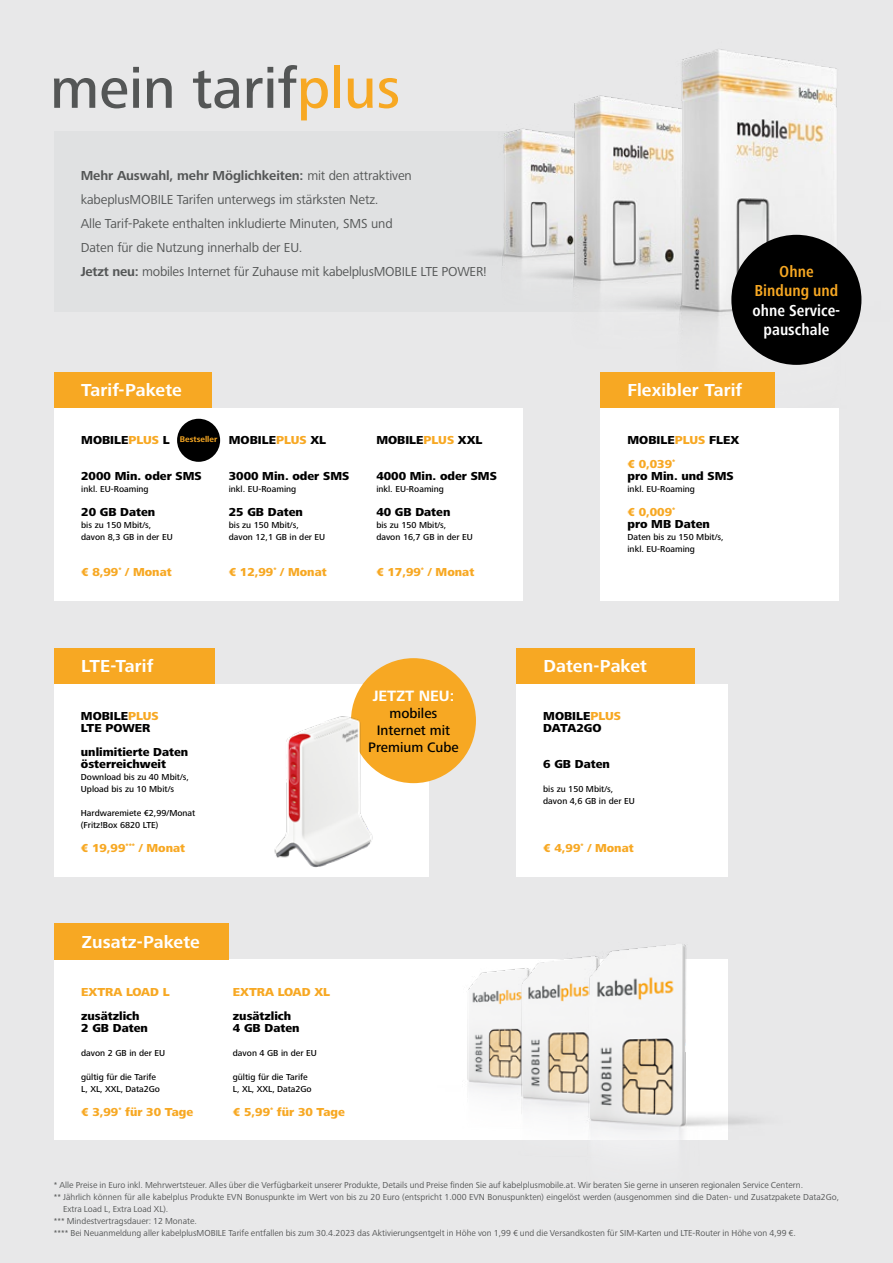
<style>
.page{position:relative;width:893px;height:1263px;background:#e8e8e9}
.page>*{position:absolute;margin:0;border:0;box-sizing:border-box;transform-origin:0 0}
.t1{font:500 58.5px "Frutiger Next LTW1 G";color:#545656}
.t2{font:700 18px "Frutiger Next LTW1 G";letter-spacing:.005em;color:#fff}
.t3{font:700 condensed 16.5px/19.5px "Frutiger Next LTW1 G";color:#fff;text-align:center}
.t4{font:700 condensed 16.5px/19.5px "Frutiger Next LTW1 G";color:#f7a823;text-align:center}
.t5{font:700 15.6px "Frutiger Next LTW1 G";color:#fff}
.t6{font:500 14.25px/16.8px "Frutiger Next LTW1 G";color:#000;text-align:center}
.t7{font:13.5px/24px "Frutiger Next LTW1 G";letter-spacing:-.01em;color:#545656}
.t8{font:800 12px/12px "Frutiger Next LTW1 G";color:#000}
.t9{font:800 12px "Frutiger Next LTW1 G";color:#f7a823}
.t10{font:9px "Frutiger Next LTW1 G";color:#545656}
.t11{font:500 9px/12px "Frutiger Next LTW1 G";color:#000}
.t12{font:700 8.55px "Frutiger Next Pro";color:#f7a823}
.s1{color:#f7a823}
.s2{font-weight:700}
</style>
<div class="page">
<div style="left:54px;top:132px;width:781px;height:180px;background:#e0e1e2"></div>
<img style="left:476px;top:128px;width:51px;height:138px">
<img style="left:527px;top:49px;width:335px;height:316px">
<div style="left:54px;top:372px;width:157px;height:36px;background:#f7a823"></div>
<div style="left:600px;top:372px;width:175px;height:36px;background:#f7a823"></div>
<div style="left:54px;top:408px;width:468px;height:192px;background:#fff"></div>
<div style="left:600px;top:408px;width:239px;height:192px;background:#fff"></div>
<div style="left:54px;top:960px;width:673px;height:180px;background:#fff"></div>
<div style="left:54px;top:924px;width:175px;height:36px;background:#f7a823"></div>
<div style="left:54px;top:648px;width:160px;height:36px;background:#f7a823"></div>
<div style="left:516px;top:648px;width:179px;height:36px;background:#f7a823"></div>
<div style="left:54px;top:684px;width:375px;height:192px;background:#fff"></div>
<div style="left:516px;top:684px;width:211px;height:192px;background:#fff"></div>
<div style="left:177px;top:419px;width:43px;height:43px;background:#000;border-radius:50%"></div>
<div style="left:731px;top:235px;width:130px;height:130px;background:#000;border-radius:50%"></div>
<img style="left:438px;top:959px;width:63px;height:134px">
<img style="left:501px;top:958px;width:67px;height:156px">
<img style="left:568px;top:944px;width:190px;height:196px">
<div style="left:351px;top:658px;width:125px;height:125px;background:#f7a823;border-radius:50%"></div>
<img style="left:250px;top:698px;width:147px;height:179px">
<h1 class="t1" style="left:50px;top:55px;width:352px">mein tarif<span class="s1">plus</span></h1>
<p class="t7" style="left:81px;top:164px;width:407px"><span class="s2">Mehr Auswahl, mehr Möglichkeiten:</span> mit den attraktiven kabeplusMOBILE Tarifen unterwegs im stärksten Netz.<br>Alle Tarif-Pakete enthalten inkludierte Minuten, SMS und<br>Daten für die Nutzung innerhalb der EU.<br><span class="s2">Jetzt neu:</span> mobiles Internet für Zuhause mit kabelplusMOBILE LTE POWER!</p>
<h3 class="t4" style="left:754px;top:261px;width:85px">Ohne<br>Bindung und</h3>
<h3 class="t3" style="left:752px;top:300px;width:89px">ohne Service&shy;pauschale</h3>
<h2 class="t2" style="left:81px;top:380px;width:102px">Tarif-Pakete</h2>
<h2 class="t2" style="left:627px;top:380px;width:116px">Flexibler Tarif</h2>
<h3 class="t8" style="left:81px;top:434px;width:90px">MOBILE<span class="s1">PLUS</span> L</h3>
<h3 class="t8" style="left:81px;top:470px;width:122px">2000 Min. oder SMS</h3>
<p class="t11" style="left:81px;top:483px;width:69px">inkl. EU-Roaming</p>
<h3 class="t8" style="left:81px;top:506px;width:76px">20 GB Daten</h3>
<p class="t11" style="left:81px;top:519px;width:93px">bis zu 150 Mbit/s, davon 8,3 GB in der EU</p>
<h3 class="t9" style="left:81px;top:565px;width:92px">€ 8,99<sup>*</sup> / Monat</h3>
<p class="t12" style="left:180px;top:435px;width:39px">Bestseller</p>
<h3 class="t8" style="left:627px;top:428px;width:113px;line-height:24px">MOBILE<span class="s1">PLUS</span> FLEX <span class="s1">€ 0,039</span><sup>*</sup></h3>
<h3 class="t8" style="left:627px;top:470px;width:108px">pro Min. und SMS</h3>
<p class="t11" style="left:627px;top:483px;width:69px">inkl. EU-Roaming</p>
<h3 class="t8" style="left:627px;top:506px;width:84px"><span class="s1">€ 0,009</span><sup>*<br></sup>pro MB Daten</h3>
<p class="t11" style="left:627px;top:531px;width:98px">Daten bis zu 150 Mbit/s, inkl. EU-Roaming</p>
<h3 class="t8" style="left:229px;top:434px;width:99px">MOBILE<span class="s1">PLUS</span> XL</h3>
<h3 class="t8" style="left:229px;top:470px;width:122px">3000 Min. oder SMS</h3>
<p class="t11" style="left:229px;top:483px;width:69px">inkl. EU-Roaming</p>
<h3 class="t8" style="left:229px;top:506px;width:76px">25 GB Daten</h3>
<p class="t11" style="left:229px;top:519px;width:98px">bis zu 150 Mbit/s, davon 12,1 GB in der EU</p>
<h3 class="t9" style="left:229px;top:565px;width:99px">€ 12,99<sup>*</sup> / Monat</h3>
<h3 class="t8" style="left:376px;top:434px;width:108px">MOBILE<span class="s1">PLUS</span> XXL</h3>
<h3 class="t8" style="left:376px;top:470px;width:122px">4000 Min. oder SMS</h3>
<p class="t11" style="left:376px;top:483px;width:69px">inkl. EU-Roaming</p>
<h3 class="t8" style="left:376px;top:506px;width:76px">40 GB Daten</h3>
<p class="t11" style="left:376px;top:519px;width:98px">bis zu 150 Mbit/s, davon 16,7 GB in der EU</p>
<h3 class="t9" style="left:376px;top:565px;width:99px">€ 17,99<sup>*</sup> / Monat</h3>
<h2 class="t2" style="left:81px;top:656px;width:73px">LTE-Tarif</h2>
<h2 class="t2" style="left:543px;top:656px;width:105px">Daten-Paket</h2>
<h3 class="t8" style="left:543px;top:710px;width:79px">MOBILE<span class="s1">PLUS<br></span>DATA2GO</h3>
<h3 class="t8" style="left:543px;top:758px;width:68px">6 GB Daten</h3>
<p class="t11" style="left:543px;top:783px;width:93px">bis zu 150 Mbit/s, davon 4,6 GB in der EU</p>
<h3 class="t9" style="left:543px;top:841px;width:92px">€ 4,99<sup>*</sup> / Monat</h3>
<h3 class="t5" style="left:373px;top:687px;width:83px">JETZT NEU:</h3>
<h3 class="t6" style="left:368px;top:705px;width:92px">mobiles<br>Internet mit<br>Premium Cube</h3>
<h3 class="t8" style="left:81px;top:710px;width:79px">MOBILE<span class="s1">PLUS<br></span>LTE POWER</h3>
<h3 class="t8" style="left:81px;top:746px;width:109px">unlimitierte Daten österreichweit</h3>
<p class="t11" style="left:81px;top:771px;width:110px">Download bis zu 40 Mbit/s,<br>Upload bis zu 10 Mbit/s</p>
<p class="t11" style="left:81px;top:807px;width:116px">Hardwaremiete €2,99/Monat (Fritz!Box 6820 LTE)</p>
<h3 class="t9" style="left:81px;top:841px;width:106px">€ 19,99<sup>***</sup> / Monat</h3>
<h2 class="t2" style="left:82px;top:932px;width:119px">Zusatz-Pakete</h2>
<h3 class="t9" style="left:81px;top:985px;width:90px">EXTRA LOAD L</h3>
<h3 class="t8" style="left:81px;top:1010px;width:68px">zusätzlich<br>2 GB Daten</h3>
<p class="t11" style="left:81px;top:1047px;width:85px">davon 2 GB in der EU</p>
<p class="t11" style="left:81px;top:1071px;width:80px">gültig für die Tarife<br>L, XL, XXL, Data2Go</p>
<h3 class="t9" style="left:81px;top:1105px;width:113px">€ 3,99<sup>*</sup> für 30 Tage</h3>
<h3 class="t9" style="left:233px;top:985px;width:99px">EXTRA LOAD XL</h3>
<h3 class="t8" style="left:233px;top:1010px;width:68px">zusätzlich<br>4 GB Daten</h3>
<p class="t11" style="left:233px;top:1047px;width:85px">davon 4 GB in der EU</p>
<p class="t11" style="left:233px;top:1071px;width:80px">gültig für die Tarife<br>L, XL, XXL, Data2Go</p>
<h3 class="t9" style="left:233px;top:1105px;width:113px">€ 5,99<sup>*</sup> für 30 Tage</h3>
<p class="t10" style="left:54px;top:1180px;width:751px">* Alle Preise in Euro inkl. Mehrwertsteuer. Alles über die Verfügbarkeit unserer Produkte, Details und Preise finden Sie auf kabelplusmobile.at. Wir beraten Sie gerne in unseren regionalen Service Centern.</p>
<p class="t10" style="left:54px;top:1192px;width:787px">** Jährlich können für alle kabelplus Produkte EVN Bonuspunkte im Wert von bis zu 20 Euro (entspricht 1.000 EVN Bonuspunkten) eingelöst werden (ausgenommen sind die Daten- und Zusatzpakete Data2Go,</p>
<p class="t10" style="left:63px;top:1204px;width:107px">Extra Load L, Extra Load XL).</p>
<p class="t10" style="left:54px;top:1216px;width:144px">*** Mindestvertragsdauer: 12 Monate.</p>
<p class="t10" style="left:54px;top:1228px;width:743px">**** Bei Neuanmeldung aller kabelplusMOBILE Tarife entfallen bis zum 30.4.2023 das Aktivierungsentgelt in Höhe von 1,99 € und die Versandkosten für SIM-Karten und LTE-Router in Höhe von 4,99 €.</p>
</div>
